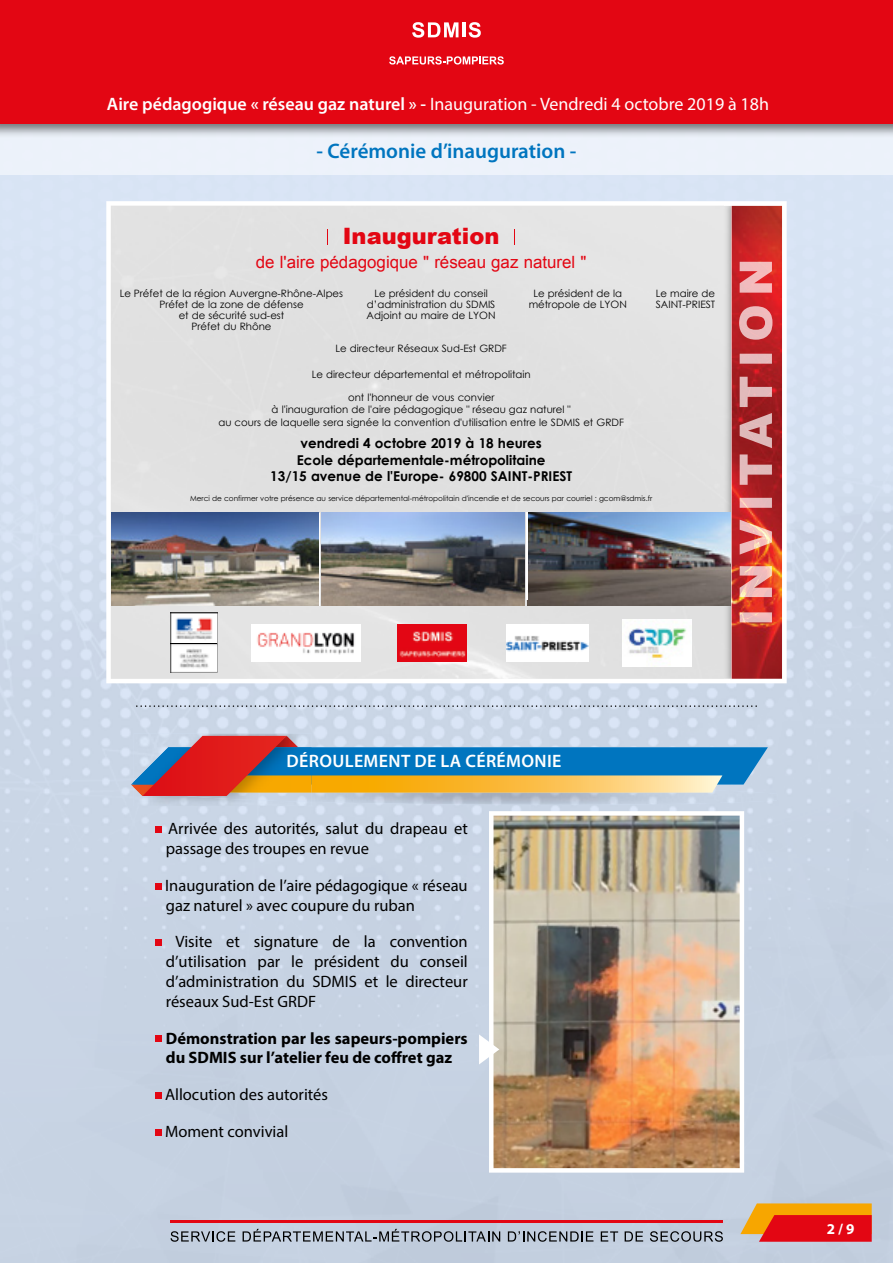
<style>
.page{position:relative;width:893px;height:1263px;background:#fff}
.page>*{position:absolute;margin:0;border:0;box-sizing:border-box;transform-origin:0 0}
.t1{font:900 22.5px "Arial";color:#e30613}
.t2{font:600 21px "Myriad Pro";color:#0075bf}
.t3{font:18px "Myriad Pro";color:#fff}
.t4{font:600 18px "Myriad Pro";letter-spacing:.02em;color:#fff}
.t5{font:16.95px "Arial";color:#e30613}
.t6{font:16.5px/19.8px "Myriad Pro";color:#000}
.t7{font:700 16.5px/19.8px "Myriad Pro";color:#000}
.t8{font:700 15px "Myriad Pro";color:#fff}
.t9{font:700 13.5px/16.2px "Century Gothic";color:#000;text-align:center}
.t10{font:10.2px/11.2px "Century Gothic";color:#000;text-align:center}
.t11{font:7.35px "Century Gothic";color:#000}
.s1{font-weight:600}
</style>
<div class="page">
<img style="left:0;top:174px;width:156px;height:1089px">
<img style="left:156px;top:683px;width:580px;height:53px">
<div style="left:263px;top:805px;width:473px;height:458px;background:#c6d2e2"></div>
<div style="left:156px;top:806px;width:107px;height:457px;background:#c6d2e2"></div>
<img style="left:0;top:123px;width:893px;height:51px">
<div style="left:0;top:0;width:893px;height:123px;background:#e30613"></div>
<svg style="left:740px;top:1203px;width:132px;height:39px;background:#e65321"></svg>
<svg style="left:106px;top:201px;width:681px;height:482px;background:#ccc2c4"></svg>
<img style="left:489px;top:811px;width:255px;height:361px">
<div style="left:155px;top:826px;width:7px;height:7px;background:#e30613"></div>
<div style="left:155px;top:883px;width:7px;height:6px;background:#e30613"></div>
<div style="left:155px;top:939px;width:7px;height:7px;background:#e30613"></div>
<div style="left:155px;top:1036px;width:7px;height:6px;background:#e30613"></div>
<div style="left:155px;top:1092px;width:7px;height:7px;background:#e30613"></div>
<div style="left:155px;top:1129px;width:7px;height:6px;background:#e30613"></div>
<svg style="left:136px;top:705px;width:621px;height:2px"></svg>
<img style="left:134px;top:734px;width:178px;height:72px">
<img style="left:173px;top:796px;width:139px;height:6px">
<svg style="left:131px;top:736px;width:637px;height:60px;background:#868f95"></svg>
<svg style="left:479px;top:1034px;width:20px;height:30px"></svg>
<svg style="left:389px;top:56px;width:115px;height:9px"></svg>
<svg style="left:412px;top:22px;width:46px;height:16px"></svg>
<hr style="left:462px;top:22px;width:3px;height:15px;background:#fff">
<svg style="left:469px;top:22px;width:12px;height:16px"></svg>
<svg style="left:171px;top:1231px;width:64px;height:11px"></svg>
<svg style="left:243px;top:1229px;width:257px;height:13px;background:#919aa7"></svg>
<svg style="left:508px;top:1231px;width:85px;height:11px"></svg>
<svg style="left:601px;top:1231px;width:17px;height:10px"></svg>
<svg style="left:625px;top:1231px;width:18px;height:10px"></svg>
<svg style="left:650px;top:1231px;width:73px;height:11px"></svg>
<hr style="left:170px;top:1220px;width:552px;height:2px;background:#e30613">
<h3 class="t3" style="left:107px;top:93px;width:663px"><span class="s1">Aire pédagogique « réseau gaz naturel » -</span> Inauguration - Vendredi 4 octobre 2019 à 18h</h3>
<h2 class="t2" style="left:317px;top:137px;width:261px">- Cérémonie d’inauguration -</h2>
<h1 class="t1" style="left:343px;top:220px;width:158px">Inauguration</h1>
<h3 class="t5" style="left:256px;top:251px;width:332px">de l'aire pédagogique " réseau gaz naturel "</h3>
<p class="t10" style="left:367px;top:287px;width:130px">Le président du conseil d’administration du SDMIS<br>Adjoint au maire de LYON</p>
<p class="t10" style="left:120px;top:287px;width:225px">Le Préfet de la région Auvergne-Rhône-Alpes<br>Préfet de la zone de défense<br>et de sécurité sud-est<br>Préfet du Rhône</p>
<p class="t10" style="left:656px;top:287px;width:61px;text-align:left">Le maire de<br>SAINT-PRIEST</p>
<p class="t10" style="left:312px;top:369px;width:220px">Le directeur départemental et métropolitain</p>
<p class="t10" style="left:218px;top:391px;width:407px;line-height:12.5px">ont l'honneur de vous convier<br>à l'inauguration de l'aire pédagogique " réseau gaz naturel "<br>au cours de laquelle sera signée la convention d'utilisation entre le SDMIS et GRDF</p>
<h3 class="t9" style="left:270px;top:435px;width:303px">vendredi 4 octobre 2019 à 18 heures<br>Ecole départementale-métropolitaine<br>13/15 avenue de l'Europe- 69800 SAINT-PRIEST</h3>
<p class="t10" style="left:529px;top:287px;width:100px">Le président de la métropole de LYON</p>
<p class="t10" style="left:336px;top:343px;width:173px">Le directeur Réseaux Sud-Est GRDF</p>
<p class="t11" style="left:190px;top:493px;width:464px">Merci de confirmer votre présence au service départemental-métropolitain d'incendie et de secours par courriel : gcom@sdmis.fr</p>
<h3 class="t4" style="left:286px;top:750px;width:276px">DÉROULEMENT DE LA CÉRÉMONIE</h3>
<h3 class="t6" style="left:166px;top:818px;width:303px">Arrivée des autorités, salut du drapeau et passage des troupes en revue</h3>
<h3 class="t6" style="left:165px;top:875px;width:304px">Inauguration de l’aire pédagogique « réseau gaz naturel » avec coupure du ruban</h3>
<h3 class="t6" style="left:166px;top:932px;width:303px;text-align:justify;text-indent:10px">Visite et signature de la convention d’utilisation par le président du conseil d’administration du SDMIS et le directeur réseaux Sud-Est GRDF</h3>
<h3 class="t7" style="left:166px;top:1028px;width:303px">Démonstration par les sapeurs-pompiers du SDMIS sur l’atelier feu de coffret gaz</h3>
<h3 class="t6" style="left:165px;top:1084px;width:164px">Allocution des autorités</h3>
<h3 class="t6" style="left:165px;top:1121px;width:125px">Moment convivial</h3>
<h3 class="t8" style="left:827px;top:1220px;width:29px">2 / 9</h3>
</div>
